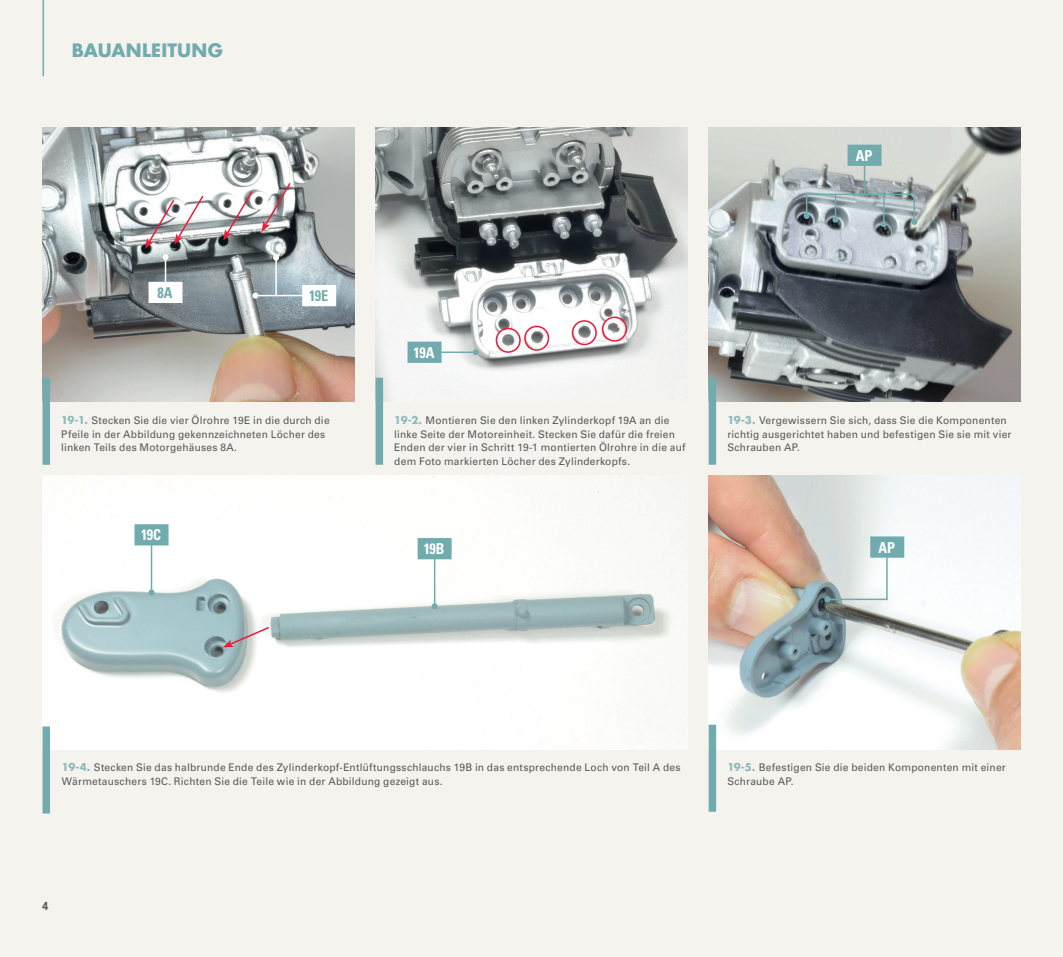
<style>
.page{position:relative;width:1063px;height:957px;background:#f4f3ed}
.page>*{position:absolute;margin:0;border:0;box-sizing:border-box;transform-origin:0 0}
.t1{font:700 18px "Futura Std";letter-spacing:.015em;color:#72abae}
.MONTAGGIO_step_codic{font:700 condensed 15px "Univers LT Std";letter-spacing:-.005em;color:#fff;scale:.95 1}
.MONTAGGIO_step_codic-2{font:700 condensed 15px "Univers LT Std";color:#72abae;scale:.95 1}
.t2{font:12px "Coolvetica Rg";color:#57585a}
.MONTAGGIO_DIDA{font:10.5px/13.5px "Univers LT Std";letter-spacing:.02em;color:#57585a}
.s1{font-family:"Futura Std";font-weight:700;color:#8ebabc}
</style>
<div class="page">
<img style="left:43px;top:475px;width:642px;height:274px">
<div style="left:43px;top:726px;width:7px;height:87px;background:#72abae"></div>
<img style="left:376px;top:128px;width:311px;height:274px">
<img style="left:709px;top:128px;width:311px;height:274px">
<img style="left:43px;top:128px;width:311px;height:274px">
<img style="left:709px;top:475px;width:311px;height:274px">
<div style="left:376px;top:378px;width:7px;height:87px;background:#72abae"></div>
<div style="left:709px;top:378px;width:7px;height:87px;background:#72abae"></div>
<div style="left:43px;top:378px;width:7px;height:87px;background:#72abae"></div>
<div style="left:709px;top:724px;width:7px;height:87px;background:#72abae"></div>
<svg style="left:223px;top:625px;width:48px;height:22px"></svg>
<div style="left:496px;top:328px;width:25px;height:25px;border:2px solid #ed1a3a;border-radius:50%"></div>
<div style="left:524px;top:326px;width:25px;height:25px;border:2px solid #ed1a3a;border-radius:50%"></div>
<div style="left:572px;top:320px;width:25px;height:25px;border:2px solid #ed1a3a;border-radius:50%"></div>
<div style="left:602px;top:316px;width:25px;height:26px;border:2px solid #ed1a3a;border-radius:50%"></div>
<svg style="left:261px;top:181px;width:31px;height:51px"></svg>
<svg style="left:223px;top:190px;width:31px;height:50px"></svg>
<hr style="left:255px;top:295px;width:52px;height:1px;background:#fff">
<svg style="left:252px;top:293px;width:6px;height:6px"></svg>
<hr style="left:275px;top:258px;width:2px;height:38px;background:#fff">
<svg style="left:273px;top:255px;width:6px;height:6px"></svg>
<svg style="left:302px;top:285px;width:34px;height:21px"></svg>
<hr style="left:165px;top:257px;width:1px;height:35px;background:#fff">
<svg style="left:145px;top:194px;width:60px;height:66px"></svg>
<svg style="left:149px;top:282px;width:34px;height:21px"></svg>
<hr style="left:425px;top:351px;width:51px;height:2px;background:#72abae">
<svg style="left:473px;top:349px;width:6px;height:6px"></svg>
<svg style="left:408px;top:342px;width:34px;height:21px"></svg>
<hr style="left:864px;top:162px;width:1px;height:32px;background:#72abae">
<hr style="left:806px;top:194px;width:109px;height:1px;background:#72abae">
<svg style="left:848px;top:145px;width:34px;height:21px"></svg>
<svg style="left:911px;top:194px;width:6px;height:31px"></svg>
<hr style="left:883px;top:194px;width:2px;height:30px;background:#72abae">
<svg style="left:881px;top:221px;width:6px;height:6px"></svg>
<svg style="left:833px;top:195px;width:6px;height:28px"></svg>
<svg style="left:804px;top:194px;width:6px;height:25px"></svg>
<hr style="left:151px;top:541px;width:1px;height:51px;background:#72abae">
<svg style="left:149px;top:589px;width:6px;height:6px"></svg>
<svg style="left:135px;top:524px;width:34px;height:21px"></svg>
<hr style="left:434px;top:555px;width:1px;height:51px;background:#72abae">
<svg style="left:432px;top:603px;width:6px;height:6px"></svg>
<svg style="left:418px;top:538px;width:34px;height:21px"></svg>
<svg style="left:824px;top:536px;width:80px;height:66px"></svg>
<hr style="left:43px;top:0;width:1px;height:76px;background:#72abae">
<h1 class="t1" style="left:72px;top:39px;width:153px">BAUANLEITUNG</h1>
<p class="MONTAGGIO_step_codic-2" style="left:157px;top:283px;width:17px">8A</p>
<p class="MONTAGGIO_step_codic-2" style="left:309px;top:286px;width:22px">19E</p>
<p class="MONTAGGIO_DIDA" style="left:61px;top:414px;width:270px"><span class="s1">19-1.</span> Stecken Sie die vier Ölrohre 19E in die durch die<br>Pfeile in der Abbildung gekennzeichneten Löcher des linken Teils des Motorgehäuses 8A.</p>
<p class="MONTAGGIO_step_codic" style="left:141px;top:526px;width:23px">19C</p>
<p class="MONTAGGIO_step_codic" style="left:414px;top:343px;width:23px">19A</p>
<p class="MONTAGGIO_step_codic" style="left:856px;top:146px;width:19px">AP</p>
<p class="MONTAGGIO_DIDA" style="left:394px;top:414px;width:293px"><span class="s1">19-2.</span> Montieren Sie den linken Zylinderkopf 19A an die linke Seite der Motoreinheit. Stecken Sie dafür die freien Enden der vier in Schritt 19-1 montierten Ölrohre in die auf dem Foto markierten Löcher des Zylinderkopfs.</p>
<p class="MONTAGGIO_DIDA" style="left:727px;top:414px;width:286px"><span class="s1">19-3.</span> Vergewissern Sie sich, dass Sie die Komponenten richtig ausgerichtet haben und befestigen Sie sie mit vier<br>Schrauben AP.</p>
<p class="MONTAGGIO_step_codic" style="left:424px;top:539px;width:23px">19B</p>
<p class="MONTAGGIO_step_codic" style="left:878px;top:538px;width:19px">AP</p>
<p class="MONTAGGIO_DIDA" style="left:62px;top:761px;width:620px"><span class="s1">19-4.</span> Stecken Sie das halbrunde Ende des Zylinderkopf-Entlüftungsschlauchs 19B in das entsprechende Loch von Teil A des<br>Wärmetauschers 19C. Richten Sie die Teile wie in der Abbildung gezeigt aus.</p>
<p class="t2" style="left:43px;top:898px;width:7px">4</p>
<p class="MONTAGGIO_DIDA" style="left:727px;top:761px;width:280px"><span class="s1">19-5.</span> Befestigen Sie die beiden Komponenten mit einer<br>Schraube AP.</p>
</div>
